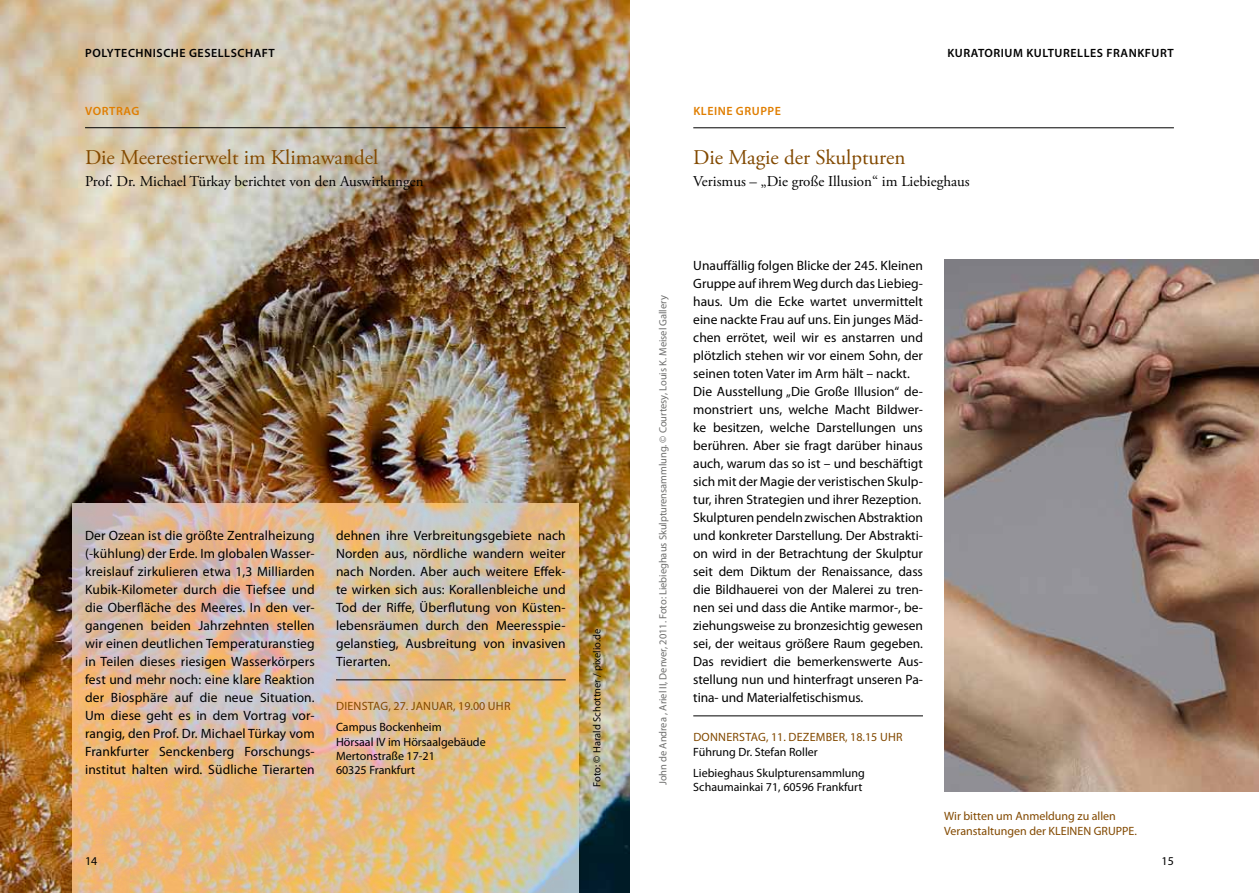
<style>
.page{position:relative;width:1259px;height:893px;background:#fff}
.page>*{position:absolute;margin:0;border:0;box-sizing:border-box;transform-origin:0 0}
.t1{font:21px "Adobe Garamond Pro";color:#824900}
.t2{font:15px "Adobe Garamond Pro";color:#000}
.t3{font:13.5px/18px "Myriad Pro";color:#000;text-align:justify}
.t4{font:12px/14.4px "Myriad Pro";color:#000}
.t5{font:12px/14.4px "Myriad Pro";letter-spacing:.005em;color:#824900}
.t6{font:600 12px "Myriad Pro";letter-spacing:.045em;color:#000}
.t7{font:600 12px "Myriad Pro";letter-spacing:.045em;color:#e07e00}
.t8{font:10.5px "Myriad Pro";letter-spacing:-.005em;color:#6f6f6e}
.t9{font:10.5px "Myriad Pro";color:#000}
</style>
<div class="page">
<img style="left:944px;top:259px;width:315px;height:533px">
<img style="left:0;top:0;width:629px;height:893px">
<hr style="left:85px;top:127px;width:481px;height:1px;background:#000">
<hr style="left:693px;top:716px;width:230px;height:1px;background:#000">
<hr style="left:693px;top:128px;width:481px;height:1px;background:#000">
<svg style="left:72px;top:504px;width:506px;height:389px;background:#debd95"></svg>
<hr style="left:336px;top:680px;width:230px;height:1px;background:#000">
<p class="t6" style="left:85px;top:46px;width:191px">POLYTECHNISCHE GESELLSCHAFT</p>
<p class="t6" style="left:947px;top:46px;width:228px">KURATORIUM KULTURELLES FRANKFURT</p>
<p class="t7" style="left:85px;top:104px;width:56px">VORTRAG</p>
<h1 class="t1" style="left:85px;top:145px;width:295px">Die Meerestierwelt im Klimawandel</h1>
<p class="t2" style="left:85px;top:173px;width:340px">Prof. Dr. Michael Türkay berichtet von den Auswirkungen</p>
<p class="t3" style="left:85px;top:526px;width:231px">Der Ozean ist die größte Zentralheizung (-kühlung) der Erde. I m globalen Wasser&shy;kreislauf zirkulieren etwa 1,3 Milliarden Kubik-Kilometer durch die Tiefsee und die Oberfläche des Meeres. I n den ver&shy;gangenen beiden Jahrzehnten stellen wir einen deutlichen Temperaturanstieg in Teilen dieses riesigen Wasserkörpers fest und mehr noch: eine klare Reaktion der Biosphäre auf die neue Situation.<br>Um diese geht es in dem Vortrag vor&shy;rangig, den Prof. Dr. Michael Türkay vom Frankfurter Senckenberg Forschungs&shy;institut halten wird. Südliche Tierarten</p>
<p class="t3" style="left:336px;top:526px;width:231px">dehnen ihre Verbreitungsgebiete nach Norden aus, nördliche wandern weiter nach Norden. Aber auch weitere Effek&shy;te wirken sich aus: Korallenbleiche und Tod der Riffe, Überflutung von Küsten&shy;lebensräumen durch den Meeresspie&shy;gelanstieg, Ausbreitung von invasiven Tierarten.</p>
<p class="t5" style="left:336px;top:698px;width:176px">Dienstag, 27. Januar, 19.00 Uhr</p>
<p class="t4" style="left:336px;top:720px;width:151px">Campus Bockenheim<br>Hörsaal IV im Hörsaalgebäude<br>Mertonstraße 17-21<br>60325 Frankfurt</p>
<p class="t9" style="left:590px;top:787px;width:159px;rotate:-90deg">Foto: © Harald Schottner / pixelio.de</p>
<p class="t4" style="left:85px;top:853px;width:14px">14</p>
<p class="t7" style="left:693px;top:104px;width:89px">KLEINE GRUPPE</p>
<h1 class="t1" style="left:693px;top:145px;width:214px">Die Magie der Skulpturen</h1>
<p class="t2" style="left:693px;top:173px;width:278px">Verismus – „Die große Illusion“ im Liebieghaus</p>
<p class="t8" style="left:656px;top:785px;width:491px;rotate:-90deg">John de Andrea , Ariel II, Denver, 2011. Foto: Liebieghaus Skulpturensammlung. © Courtesy, Louis K. Meisel Gallery</p>
<p class="t3" style="left:693px;top:256px;width:231px;text-align:left">Unauffällig folgen Blicke der 245. Kleinen Gruppe auf ihrem Weg durch das Liebieg&shy;haus. Um die Ecke wartet unvermittelt eine nackte Frau auf uns. Ein junges Mäd&shy;chen errötet, weil wir es anstarren und plötzlich stehen wir vor einem Sohn, der seinen toten Vater im Arm hält – nackt.<br>Die Ausstellung „Die Große I llusion“ de&shy;monstriert uns, welche Macht Bildwer&shy;ke besitzen, welche Darstellungen uns berühren. Aber sie fragt darüber hinaus auch, warum das so ist – und beschäftigt sich mit der Magie der veristischen Skulp&shy;tur, ihren Strategien und ihrer Rezeption.<br>Skulpturen pendeln zwischen Abstraktion und konkreter Darstellung. Der Abstrakti&shy;on wird in der Betrachtung der Skulptur seit dem Diktum der Renaissance, dass die Bildhauerei von der Malerei zu tren&shy;nen sei und dass die Antike marmor-, be&shy;ziehungsweise zu bronzesichtig gewesen sei, der weitaus größere Raum gegeben.<br>Das revidiert die bemerkenswerte Aus&shy;stellung nun und hinterfragt unseren Pa&shy;tina- und Materialfetischismus.</p>
<p class="t5" style="left:693px;top:730px;width:211px">Donnerstag, 11. Dezember, 18.15 Uhr</p>
<p class="t4" style="left:693px;top:741px;width:173px;line-height:21.3px">Führung Dr. Stefan Roller<br>Liebieghaus Skulpturensammlung</p>
<p class="t4" style="left:693px;top:780px;width:171px">Schaumainkai 71, 60596 Frankfurt</p>
<p class="t5" style="left:944px;top:809px;width:173px">Wir bitten um Anmeldung zu allen<br>Veranstaltungen der KLEINEN</p>
<p class="t5" style="left:1093px;top:823px;width:45px">GRU PPE.</p>
<p class="t4" style="left:1161px;top:853px;width:14px">15</p>
</div>
